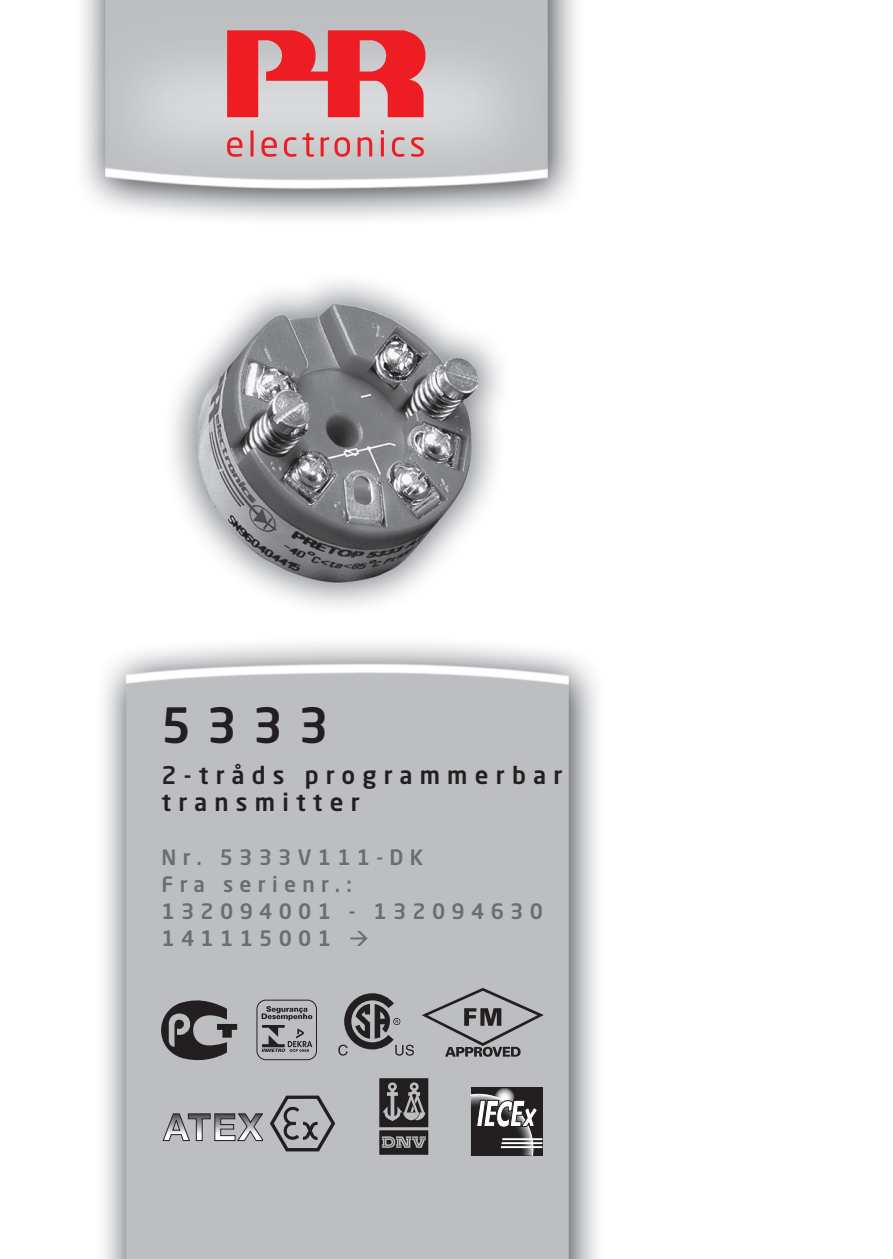
<style>
.page{position:relative;width:893px;height:1259px;background:#fff}
.page>*{position:absolute;margin:0;border:0;box-sizing:border-box;transform-origin:0 0}
.t1{font:500 48px "Neo Sans Pro";color:#231f20}
.t2{font:500 24px/27px "Neo Sans Pro";letter-spacing:.3em;color:#231f20}
.t3{font:500 21px/27px "Neo Sans Pro";letter-spacing:.3em;color:#6c6d70}
</style>
<div class="page">
<img style="left:172px;top:281px;width:328px;height:326px">
<img style="left:103px;top:643px;width:494px;height:616px">
<svg style="left:162px;top:1113px;width:101px;height:29px;background:#9f9fa1"></svg>
<svg style="left:270px;top:1095px;width:65px;height:56px;background:#969598"></svg>
<svg style="left:338px;top:993px;width:76px;height:62px;background:#888789"></svg>
<svg style="left:422px;top:988px;width:122px;height:68px;background:#a0a0a3"></svg>
<svg style="left:379px;top:1078px;width:49px;height:76px;background:#504e4f"></svg>
<svg style="left:161px;top:1000px;width:76px;height:60px;background:#6e6d6f"></svg>
<div style="left:471px;top:1086px;width:71px;height:69px;background:#231f20"></div>
<svg style="left:494px;top:1087px;width:20px;height:20px"></svg>
<svg style="left:471px;top:1091px;width:68px;height:64px"></svg>
<hr style="left:502px;top:1138px;width:40px;height:2px;background:#fff">
<hr style="left:501px;top:1142px;width:41px;height:2px;background:#fff">
<hr style="left:501px;top:1146px;width:41px;height:2px;background:#fff">
<svg style="left:262px;top:1006px;width:50px;height:46px;background:#919093"></svg>
<div style="left:257px;top:999px;width:60px;height:61px;border:1px solid #231f20;border-radius:9px"></div>
<img style="left:82px;top:0;width:494px;height:219px">
<svg style="left:227px;top:137px;width:15px;height:20px"></svg>
<svg style="left:250px;top:130px;width:4px;height:27px"></svg>
<svg style="left:261px;top:137px;width:16px;height:20px"></svg>
<svg style="left:284px;top:137px;width:12px;height:20px"></svg>
<svg style="left:302px;top:133px;width:12px;height:24px"></svg>
<svg style="left:321px;top:137px;width:29px;height:20px"></svg>
<svg style="left:358px;top:137px;width:14px;height:20px"></svg>
<svg style="left:381px;top:130px;width:3px;height:27px"></svg>
<svg style="left:392px;top:137px;width:12px;height:20px"></svg>
<svg style="left:411px;top:137px;width:13px;height:20px"></svg>
<svg style="left:227px;top:30px;width:199px;height:87px;background:#e35b60"></svg>
<h1 class="t1" style="left:161px;top:695px;width:169px">5333</h1>
<p class="t2" style="left:162px;top:761px;width:402px">2-tråds programmerbar transmitter</p>
<p class="t3" style="left:162px;top:843px;width:383px">Nr. 5333V111-DK<br>Fra serienr.:<br>132094001 - 132094630<br>141115001 →</p>
</div>
